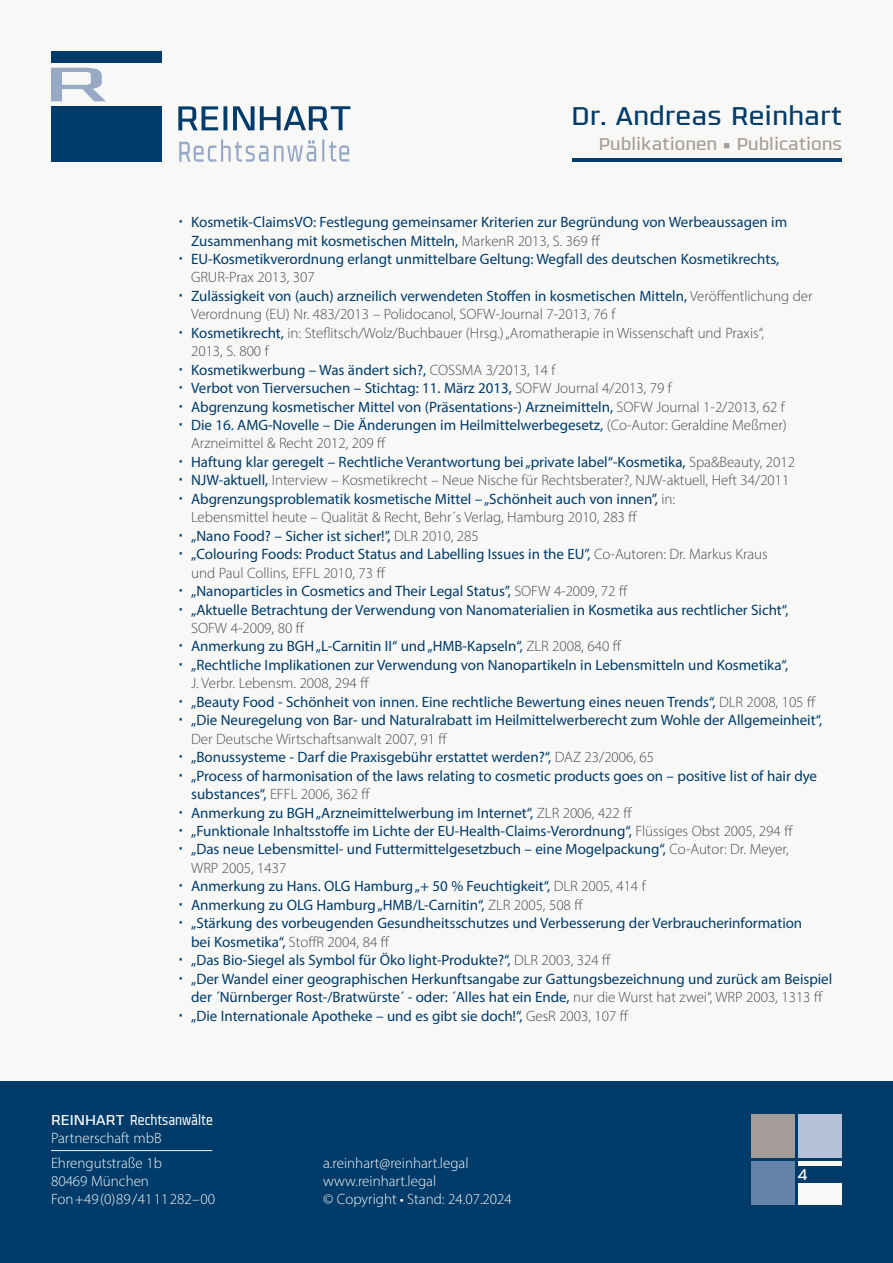
<style>
.page{position:relative;width:893px;height:1263px;background:#f8f8f7}
.page>*{position:absolute;margin:0;border:0;box-sizing:border-box;transform-origin:0 0}
.t1{font:300 27px "Olney";color:#003b69}
.t2{font:300 18px "Olney";color:#a59b98}
.t3{font:300 16.5px "Olney";color:#f8f8f7}
.t4{font:15px/18.5px "Myriad Pro";letter-spacing:-.005em;color:#003b69}
.t5{font:300 15px/18.5px "Myriad Pro";letter-spacing:-.005em;color:#4a4c4d}
.t6{font:300 15px/18px "Myriad Pro";color:#f8f8f7}
.t7{font:300 15px "Olney";color:#f8f8f7}
.s1{font-weight:300;color:#4a4c4d}
.s2{font-weight:400;color:#003b69}
</style>
<div class="page">
<div style="left:0;top:1081px;width:893px;height:182px;background:#003b69"></div>
<div style="left:51px;top:51px;width:111px;height:12px;background:#003b69"></div>
<div style="left:51px;top:106px;width:111px;height:56px;background:#003b69"></div>
<svg style="left:178px;top:106px;width:40px;height:24px"></svg>
<svg style="left:223px;top:106px;width:4px;height:24px"></svg>
<svg style="left:233px;top:106px;width:117px;height:24px"></svg>
<svg style="left:179px;top:140px;width:89px;height:22px"></svg>
<svg style="left:274px;top:140px;width:42px;height:22px"></svg>
<hr style="left:322px;top:139px;width:2px;height:23px;background:#97a9c5">
<svg style="left:329px;top:142px;width:20px;height:20px"></svg>
<svg style="left:51px;top:68px;width:55px;height:33px"></svg>
<div style="left:799px;top:1183px;width:43px;height:22px;background:#f8f8f7"></div>
<div style="left:751px;top:1114px;width:43px;height:43px;background:#a59b98"></div>
<div style="left:799px;top:1114px;width:43px;height:43px;background:#b4c1d6"></div>
<div style="left:751px;top:1162px;width:43px;height:43px;background:#6483a8"></div>
<hr style="left:573px;top:158px;width:269px;height:4px;background:#003b69">
<hr style="left:799px;top:1162px;width:43px;height:4px;background:#f8f8f7">
<hr style="left:51px;top:1150px;width:161px;height:1px;background:#f8f8f7">
<h1 class="t1" style="left:572px;top:98px;width:272px">Dr. Andreas Reinhart</h1>
<p class="t2" style="left:599px;top:132px;width:245px">Publikationen ■ Publications</p>
<p class="t4" style="left:191px;top:213px;width:598px">Kosmetik-ClaimsVO: Festlegung gemeinsamer Kriterien zur Begründung von Werbeaussagen im<br>Zusammenhang mit kosmetischen Mitteln, <span class="s1">MarkenR 2013, S. 369 ff</span></p>
<p class="t4" style="left:191px;top:249px;width:590px">EU-Kosmetikverordnung erlangt unmittelbare Geltung: Wegfall des deutschen Kosmetikrechts,<br><span class="s1">GRUR-Prax 2013, 307</span></p>
<p class="t5" style="left:191px;top:286px;width:623px"><span class="s2">Zulässigkeit von (auch) arzneilich verwendeten Stoffen in kosmetischen Mitteln,</span> Veröffentlichung der<br>Verordnung (EU) Nr. 483/2013 – Polidocanol, SOFW-Journal 7-2013, 76 f</p>
<p class="t5" style="left:191px;top:323px;width:574px"><span class="s2">Kosmetikrecht,</span> in: Steflitsch/Wolz/Buchbauer (Hrsg.) „Aromatherapie in Wissenschaft und Praxis“,<br>2013, S. 800 f</p>
<p class="t4" style="left:191px;top:360px;width:366px">Kosmetikwerbung – Was ändert sich?, <span class="s1">COSSMA 3/2013, 14 f</span></p>
<p class="t4" style="left:191px;top:379px;width:482px">Verbot von Tierversuchen – Stichtag: 11. März 2013, <span class="s1">SOFW Journal 4/2013, 79 f</span></p>
<p class="t4" style="left:191px;top:397px;width:595px">Abgrenzung kosmetischer Mittel von (Präsentations-) Arzneimitteln, <span class="s1">SOFW Journal 1-2/2013, 62 f</span></p>
<p class="t4" style="left:191px;top:415px;width:597px">Die 16. AMG-Novelle – Die Änderungen im Heilmittelwerbegesetz, <span class="s1">(Co-Autor: Geraldine Meßmer)<br>Arzneimittel &amp; Recht 2012, 209 ff</span></p>
<p class="t4" style="left:191px;top:452px;width:605px">Haftung klar geregelt – Rechtliche Verantwortung bei „private label“-Kosmetika, <span class="s1">Spa&amp;Beauty, 2012</span></p>
<p class="t5" style="left:191px;top:471px;width:600px"><span class="s2">NJW-aktuell,</span> Interview – Kosmetikrecht – Neue Nische für Rechtsberater?, NJW-aktuell, Heft 34/2011</p>
<p class="t5" style="left:191px;top:489px;width:485px"><span class="s2">Abgrenzungsproblematik kosmetische Mittel – „Schönheit auch von innen”,</span> in:<br>Lebensmittel heute – Qualität &amp; Recht, Behr´s Verlag, Hamburg 2010, 283 ff</p>
<p class="t4" style="left:191px;top:526px;width:289px">„Nano Food? – Sicher ist sicher!”, <span class="s1">DLR 2010, 285</span></p>
<p class="t4" style="left:191px;top:545px;width:578px">„Colouring Foods: Product Status and Labelling Issues in the EU”, <span class="s1">Co-Autoren: Dr. Markus Kraus und Paul Collins, EFFL 2010, 73 ff</span></p>
<p class="t4" style="left:191px;top:582px;width:438px">„Nanoparticles in Cosmetics and Their Legal Status”, <span class="s1">SOFW 4-2009, 72 ff</span></p>
<p class="t4" style="left:191px;top:600px;width:599px">„Aktuelle Betrachtung der Verwendung von Nanomaterialien in Kosmetika aus rechtlicher Sicht“,<br><span class="s1">SOFW 4-2009, 80 ff</span></p>
<p class="t4" style="left:191px;top:637px;width:432px">Anmerkung zu BGH „L-Carnitin II“ und „HMB-Kapseln“, <span class="s1">ZLR 2008, 640 ff</span></p>
<p class="t4" style="left:191px;top:655px;width:598px">„Rechtliche Implikationen zur Verwendung von Nanopartikeln in Lebensmitteln und Kosmetika“,<br><span class="s1">J. Verbr. Lebensm. 2008, 294 ff</span></p>
<p class="t4" style="left:191px;top:692px;width:626px">„Beauty Food - Schönheit von innen. Eine rechtliche Bewertung eines neuen Trends“, <span class="s1">DLR 2008, 105 ff</span></p>
<p class="t4" style="left:191px;top:711px;width:633px">„Die Neuregelung von Bar- und Naturalrabatt im Heilmittelwerberecht zum Wohle der Allgemeinheit“,<br><span class="s1">Der Deutsche Wirtschaftsanwalt 2007, 91 ff</span></p>
<p class="t4" style="left:191px;top:748px;width:465px">„Bonussysteme - Darf die Praxisgebühr erstattet werden?“, <span class="s1">DAZ 23/2006, 65</span></p>
<p class="t4" style="left:191px;top:766px;width:627px">„Process of harmonisation of the laws relating to cosmetic products goes on – positive list of hair dye substances“, <span class="s1">EFFL 2006, 362 ff</span></p>
<p class="t4" style="left:191px;top:803px;width:443px">Anmerkung zu BGH „Arzneimittelwerbung im Internet“, <span class="s1">ZLR 2006, 422 ff</span></p>
<p class="t4" style="left:191px;top:821px;width:604px">„Funktionale Inhaltsstoffe im Lichte der EU-Health-Claims-Verordnung“, <span class="s1">Flüssiges Obst 2005, 294 ff</span></p>
<p class="t4" style="left:191px;top:840px;width:599px">„Das neue Lebensmittel- und Futtermittelgesetzbuch – eine Mogelpackung“, <span class="s1">Co-Autor: Dr. Meyer,<br>WRP 2005, 1437</span></p>
<p class="t4" style="left:191px;top:877px;width:456px">Anmerkung zu Hans. OLG Hamburg „+ 50 % Feuchtigkeit“, <span class="s1">DLR 2005, 414 f</span></p>
<p class="t4" style="left:191px;top:895px;width:394px">Anmerkung zu OLG Hamburg „HMB/L-Carnitin“, <span class="s1">ZLR 2005, 508 ff</span></p>
<p class="t4" style="left:191px;top:914px;width:613px">„Stärkung des vorbeugenden Gesundheitsschutzes und Verbesserung der Verbraucherinformation bei Kosmetika“, <span class="s1">StoffR 2004, 84 ff</span></p>
<p class="t4" style="left:191px;top:951px;width:421px">„Das Bio-Siegel als Symbol für Öko light-Produkte?“, <span class="s1">DLR 2003, 324 ff</span></p>
<p class="t4" style="left:191px;top:969px;width:643px">„Der Wandel einer geographischen Herkunftsangabe zur Gattungsbezeichnung und zurück am Beispiel der ´Nürnberger Rost-/Bratwürste´ - oder: ´Alles hat ein Ende, <span class="s1">nur die Wurst hat zwei“, WRP 2003, 1313 ff</span></p>
<p class="t4" style="left:191px;top:1006px;width:439px">„Die Internationale Apotheke – und es gibt sie doch!“, <span class="s1">GesR 2003, 107 ff</span></p>
<p class="t7" style="left:51px;top:1110px;width:163px">REINHART Rechtsanwälte</p>
<p class="t6" style="left:51px;top:1126px;width:113px;line-height:24.8px">Partnerschaft mbB<br>Ehrengutstraße 1b</p>
<p class="t6" style="left:51px;top:1172px;width:166px">80469 München<br>Fon +49 (0)89 /41 11 282–00</p>
<p class="t6" style="left:323px;top:1154px;width:190px">a.reinhart@reinhart.legal www.reinhart.legal<br>© Copyright ■ Stand: 24.07.2024</p>
<p class="t3" style="left:797px;top:1164px;width:12px">4</p>
</div>
